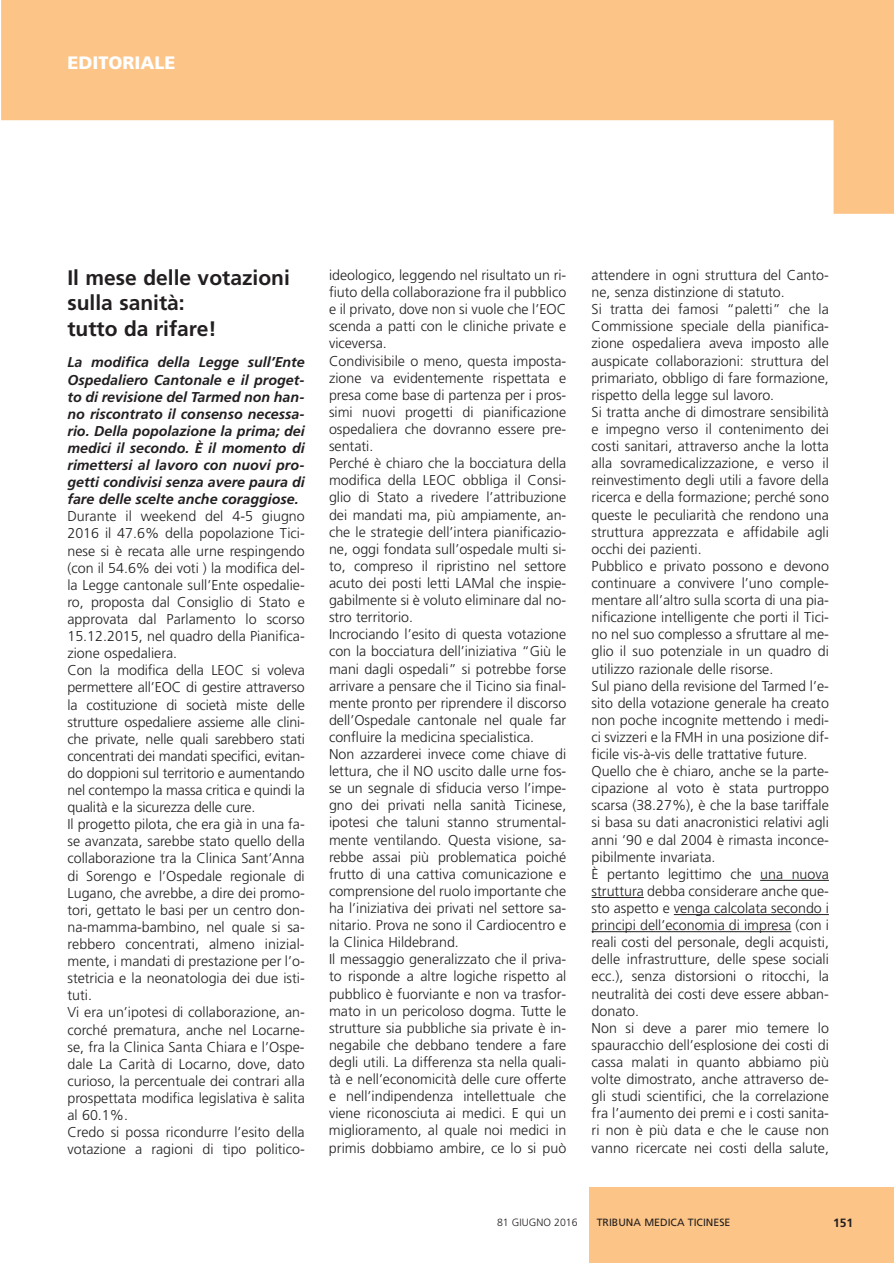
<style>
.page{position:relative;width:894px;height:1263px;background:#fff}
.page>*{position:absolute;margin:0;border:0;box-sizing:border-box;transform-origin:0 0}
.t1{font:700 21px/25.2px "Frutiger";color:#231f20}
.t2{font:900 18px "Frutiger";color:#fff}
.t3{font:300 14.25px/17.1px "Frutiger";color:#231f20}
.t4{font:italic 700 14.25px/17.1px "Frutiger";color:#231f20;text-align:justify}
.t5{font:700 12px "Frutiger";color:#231f20}
.t6{font:10.5px "Frutiger";color:#231f20}
.t7{font:300 10.5px "Frutiger";color:#231f20}
</style>
<div class="page">
<hr style="left:760px;top:880px;width:69px;height:1px;background:#231f20">
<hr style="left:592px;top:897px;width:52px;height:1px;background:#231f20">
<hr style="left:674px;top:914px;width:155px;height:1px;background:#231f20">
<hr style="left:592px;top:931px;width:199px;height:1px;background:#231f20">
<svg style="left:1px;top:0;width:893px;height:214px;fill:#fcc486"></svg>
<div style="left:589px;top:1187px;width:305px;height:75px;background:#fcc486"></div>
<p class="t2" style="left:67px;top:56px;width:110px">EDITORIALE</p>
<h1 class="t1" style="left:67px;top:267px;width:224px">Il mese delle votazioni sulla sanità:<br>tutto da rifare!</h1>
<p class="t4" style="left:67px;top:355px;width:239px">La modifica della Legge sull’Ente Ospedaliero Cantonale e il proget&shy;to di revisione del Tarmed non han&shy;no riscontrato il consenso necessa&shy;rio. Della popolazione la prima; dei medici il secondo. È il momento di rimettersi al lavoro con nuovi pro&shy;getti condivisi senza avere paura di fare delle scelte anche coraggiose.</p>
<p class="t3" style="left:67px;top:509px;width:239px">Durante il weekend del 4-5 giugno 2016 il 47.6% della popolazione Tici&shy;nese si è recata alle urne respingendo (con il 54.6% dei voti ) la modifica del&shy;la Legge cantonale sull’Ente ospedalie&shy;ro, proposta dal Consiglio di Stato e approvata dal Parlamento lo scorso 15.12.2015, nel quadro della Pianifica&shy;zione ospedaliera.<br>Con la modifica della LEOC si voleva permettere all’EOC di gestire attraverso la costituzione di società miste delle strutture ospedaliere assieme alle clini&shy;che private, nelle quali sarebbero stati concentrati dei mandati specifici, evitan&shy;do doppioni sul territorio e aumentando nel contempo la massa critica e quindi la qualità e la sicurezza delle cure.<br>Il progetto pilota, che era già in una fa&shy;se avanzata, sarebbe stato quello della collaborazione tra la Clinica Sant’Anna di Sorengo e l’Ospedale regionale di Lugano, che avrebbe, a dire dei promo&shy;tori, gettato le basi per un centro don&shy;na-mamma-bambino, nel quale si sa&shy;rebbero concentrati, almeno inizial&shy;mente, i mandati di prestazione per l’o&shy;stetricia e la neonatologia dei due isti&shy;tuti.<br>Vi era un’ipotesi di collaborazione, an&shy;corché prematura, anche nel Locarne&shy;se, fra la Clinica Santa Chiara e l’Ospe&shy;dale La Carità di Locarno, dove, dato curioso, la percentuale dei contrari alla prospettata modifica legislativa è salita al 60.1%.<br>Credo si possa ricondurre l’esito della votazione a ragioni di tipo politico-</p>
<p class="t3" style="left:329px;top:268px;width:239px">ideologico, leggendo nel risultato un ri&shy;fiuto della collaborazione fra il pubblico e il privato, dove non si vuole che l’EOC scenda a patti con le cliniche private e viceversa.<br>Condivisibile o meno, questa imposta&shy;zione va evidentemente rispettata e presa come base di partenza per i pros&shy;simi nuovi progetti di pianificazione ospedaliera che dovranno essere pre&shy;sentati.<br>Perché è chiaro che la bocciatura della modifica della LEOC obbliga il Consi&shy;glio di Stato a rivedere l’attribuzione dei mandati ma, più ampiamente, an&shy;che le strategie dell’intera pianificazio&shy;ne, oggi fondata sull’ospedale multi si&shy;to, compreso il ripristino nel settore acuto dei posti letti LAMal che inspie&shy;gabilmente si è voluto eliminare dal no&shy;stro territorio.<br>Incrociando l’esito di questa votazione con la bocciatura dell’iniziativa “Giù le mani dagli ospedali” si potrebbe forse arrivare a pensare che il Ticino sia final&shy;mente pronto per riprendere il discorso dell’Ospedale cantonale nel quale far confluire la medicina specialistica.<br>Non azzarderei invece come chiave di lettura, che il NO uscito dalle urne fos&shy;se un segnale di sfiducia verso l’impe&shy;gno dei privati nella sanità Ticinese, ipotesi che taluni stanno strumental&shy;mente ventilando. Questa visione, sa&shy;rebbe assai più problematica poiché frutto di una cattiva comunicazione e comprensione del ruolo importante che ha l’iniziativa dei privati nel settore sa&shy;nitario. Prova ne sono il Cardiocentro e la Clinica Hildebrand.<br>Il messaggio generalizzato che il priva&shy;to risponde a altre logiche rispetto al pubblico è fuorviante e non va trasfor&shy;mato in un pericoloso dogma. Tutte le strutture sia pubbliche sia private è in&shy;negabile che debbano tendere a fare degli utili. La differenza sta nella quali&shy;tà e nell’economicità delle cure offerte e nell’indipendenza intellettuale che viene riconosciuta ai medici. E qui un miglioramento, al quale noi medici in primis dobbiamo ambire, ce lo si può</p>
<p class="t3" style="left:591px;top:268px;width:239px">attendere in ogni struttura del Canto&shy;ne, senza distinzione di statuto.<br>Si tratta dei famosi “paletti” che la Commissione speciale della pianifica&shy;zione ospedaliera aveva imposto alle auspicate collaborazioni: struttura del primariato, obbligo di fare formazione, rispetto della legge sul lavoro.<br>Si tratta anche di dimostrare sensibilità e impegno verso il contenimento dei costi sanitari, attraverso anche la lotta alla sovramedicalizzazione, e verso il reinvestimento degli utili a favore della ricerca e della formazione; perché sono queste le peculiarità che rendono una struttura apprezzata e affidabile agli occhi dei pazienti.<br>Pubblico e privato possono e devono continuare a convivere l’uno comple&shy;mentare all’altro sulla scorta di una pia&shy;nificazione intelligente che porti il Tici&shy;no nel suo complesso a sfruttare al me&shy;glio il suo potenziale in un quadro di utilizzo razionale delle risorse.<br>Sul piano della revisione del Tarmed l’e&shy;sito della votazione generale ha creato non poche incognite mettendo i medi&shy;ci svizzeri e la FMH in una posizione dif&shy;ficile vis-à-vis delle trattative future.<br>Quello che è chiaro, anche se la parte&shy;cipazione al voto è stata purtroppo scarsa (38.27%), è che la base tariffale si basa su dati anacronistici relativi agli anni ’90 e dal 2004 è rimasta inconce&shy;pibilmente invariata.<br>È pertanto legittimo che una nuova struttura debba considerare anche que&shy;sto aspetto e venga calcolata secondo i principi dell’economia di impresa (con i reali costi del personale, degli acquisti, delle infrastrutture, delle spese sociali ecc.), senza distorsioni o ritocchi, la neutralità dei costi deve essere abban&shy;donato.<br>Non si deve a parer mio temere lo spauracchio dell’esplosione dei costi di cassa malati in quanto abbiamo più volte dimostrato, anche attraverso de&shy;gli studi scientifici, che la correlazione fra l’aumento dei premi e i costi sanita&shy;ri non è più data e che le cause non vanno ricercate nei costi della salute,</p>
<p class="t7" style="left:497px;top:1218px;width:82px">81 GIUGNO 2016</p>
<p class="t6" style="left:597px;top:1218px;width:135px">TRIBUNA MEDICA TICINESE</p>
<p class="t5" style="left:833px;top:1218px;width:22px">151</p>
</div>
